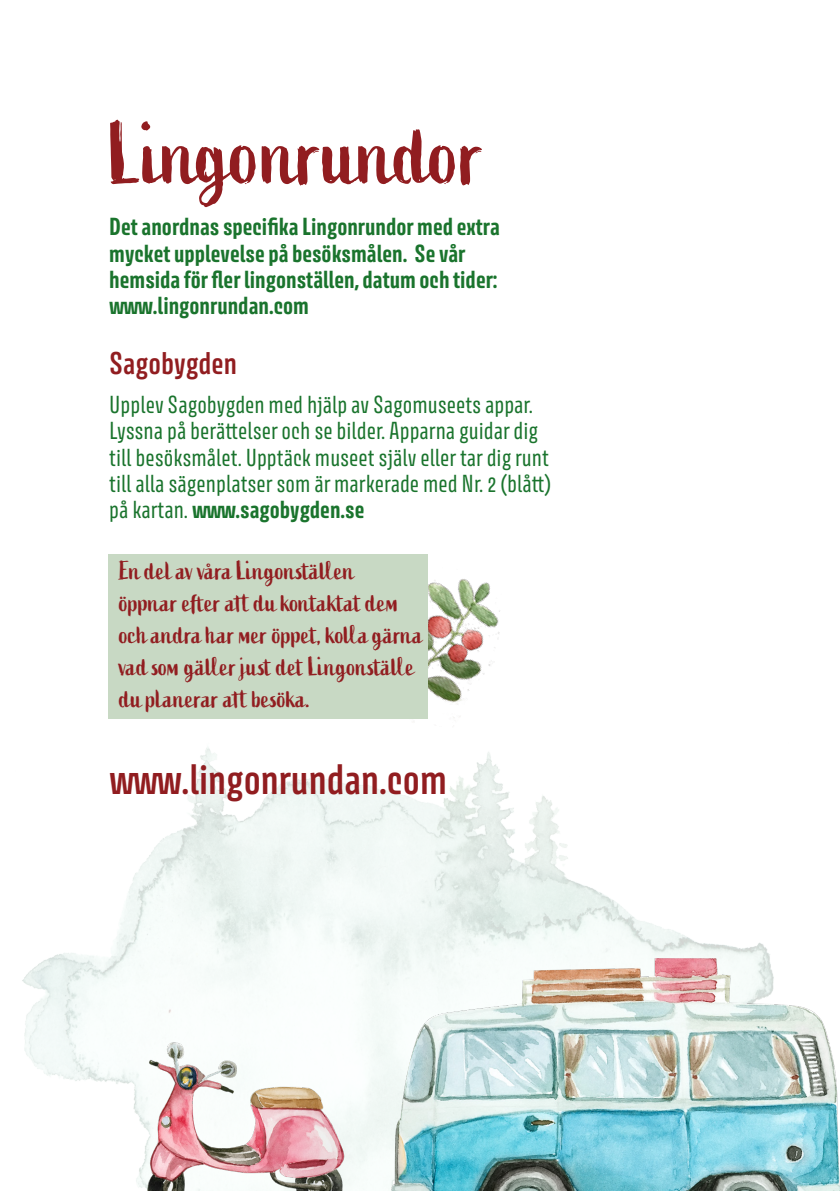
<style>
.page{position:relative;width:840px;height:1191px;background:#fff}
.page>*{position:absolute;margin:0;border:0;box-sizing:border-box;transform-origin:0 0}
.adresstext{font:86.2px "Active";color:#911d20}
.adresstext-2{font:600 38px "Avory I Latn";color:#911d20}
.grön_text{font:600 28px "Avory I Latn";color:#911d20}
.plats{font:26px/32px "Active";letter-spacing:.02em;color:#911d20}
.grön_text-2{font:22px/26.4px "Avory I Latn";color:#1a742d}
.grön_text-3{font:700 22px/26.4px "Avory I Latn";color:#1a742d}
.s1{font-weight:700}
</style>
<div class="page">
<img style="left:427px;top:563px;width:73px;height:105px">
<img style="left:22px;top:668px;width:659px;height:511px">
<img style="left:387px;top:935px;width:452px;height:256px">
<img style="left:129px;top:1039px;width:222px;height:152px">
<div style="left:109px;top:554px;width:318px;height:165px;background:#c8d9c4"></div>
<p class="adresstext" style="left:109px;top:105px;width:376px">Lingonrundor</p>
<p class="grön_text-3" style="left:109px;top:213px;width:392px">Det anordnas specifika Lingonrundor med extra mycket upplevelse på besöksmålen. Se vår hemsida för fler lingonställen, datum och tider: www.lingonrundan.com</p>
<p class="grön_text" style="left:109px;top:345px;width:129px">Sagobygden</p>
<p class="grön_text-2" style="left:109px;top:391px;width:443px">Upplev Sagobygden med hjälp av Sagomuseets appar.<br>Lyssna på berättelser och se bilder. Apparna guidar dig till besöksmålet. Upptäck museet själv eller tar dig runt till alla sägenplatser som är markerade med Nr. 2 (blått) på kartan. <span class="s1">www.sagobygden.se</span></p>
<p class="plats" style="left:119px;top:555px;width:305px">En del av våra Lingonställen<br>öppnar efter att du kontaktat dem och andra har mer öppet, kolla gärna vad som gäller just det Lingonställe du planerar att besöka.</p>
<p class="adresstext-2" style="left:109px;top:754px;width:339px">www.lingonrundan.com</p>
</div>
